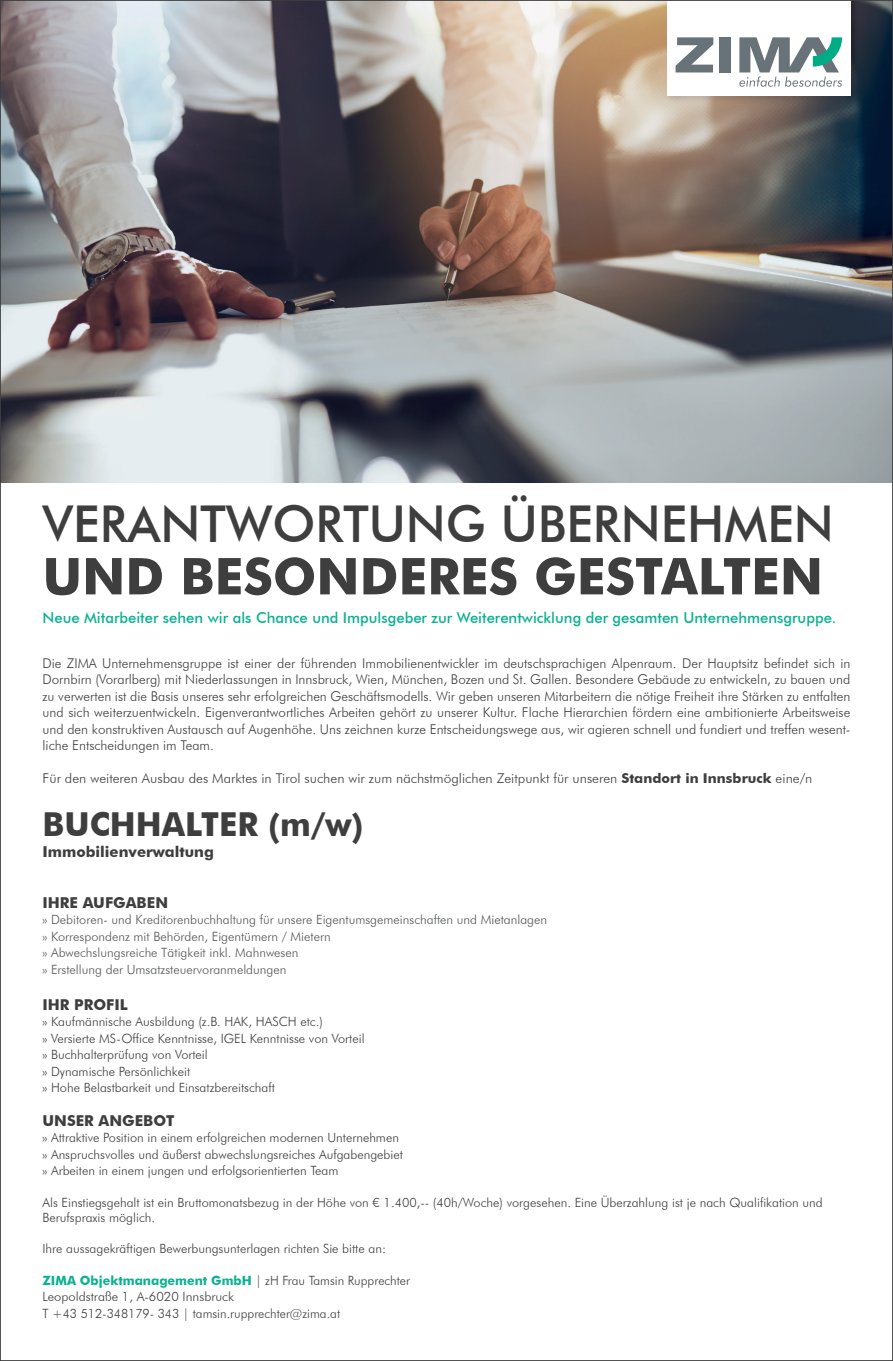
<style>
.page{position:relative;width:893px;height:1361px;background:#fff}
.page>*{position:absolute;margin:0;border:0;box-sizing:border-box;transform-origin:0 0}
.t1{font:500 50.7px "Futura BT";color:#3e3e3f}
.t2{font:700 50.7px "Futura BT";color:#3e3e3f}
.t3{font:700 33px "Futura BT";color:#3e3e3f}
.t4{font:500 15px "Futura BT";color:#0bb290}
.t5{font:700 15px "Futura BT";color:#3e3e3f}
.t6{font:300 13.5px/16.5px "Futura BT";color:#3e3e3f;text-align:justify}
.t7{font:300 12.75px/16.5px "Futura BT";color:#3e3e3f}
.t8{font:300 12.75px/16.5px "Futura BT";color:#545557}
.s1{font-weight:700}
.s2{font-weight:700;color:#0bb290}
</style>
<div class="page">
<img style="left:2px;top:2px;width:889px;height:480px">
<div style="left:664px;top:0;width:196px;height:104px;background:#231f20;opacity:.75"></div>
<div style="left:667px;top:0;width:183px;height:95px;background:#fff"></div>
<svg style="left:675px;top:37px;width:38px;height:35px"></svg>
<div style="left:719px;top:37px;width:12px;height:35px;background:#687379"></div>
<svg style="left:739px;top:37px;width:103px;height:50px"></svg>
<h1 class="t1" style="left:43px;top:493px;width:793px">VERANTWORTUNG ÜBERNEHMEN</h1>
<h1 class="t2" style="left:43px;top:545px;width:782px">UND BESONDERES GESTALTEN</h1>
<p class="t4" style="left:43px;top:608px;width:795px">Neue Mitarbeiter sehen wir als Chance und Impulsgeber zur Weiterentwicklung der gesamten Unternehmensgruppe.</p>
<p class="t6" style="left:43px;top:655px;width:809px">Die ZIMA Unternehmensgruppe ist einer der führenden Immobilienentwickler im deutschsprachigen Alpenraum. Der Hauptsitz befindet sich in Dornbirn (Vorarlberg) mit Niederlassungen in Innsbruck, Wien, München, Bozen und St. Gallen. Besondere Gebäude zu entwickeln, zu bauen und zu verwerten ist die Basis unseres sehr erfolgreichen Geschäftsmodells. Wir geben unseren Mitarbeitern die nötige Freiheit ihre Stärken zu entfalten und sich weiterzuentwickeln. Eigenverantwortliches Arbeiten gehört zu unserer Kultur. Flache Hierarchien fördern eine ambitionierte Arbeitsweise und den konstruktiven Austausch auf Augenhöhe. Uns zeichnen kurze Entscheidungswege aus, wir agieren schnell und fundiert und treffen wesent&shy;liche Entscheidungen im Team.</p>
<p class="t6" style="left:43px;top:770px;width:771px">Für den weiteren Ausbau des Marktes in Tirol suchen wir zum nächstmöglichen Zeitpunkt für unseren <span class="s1">Standort in Innsbruck</span> eine/n</p>
<h2 class="t3" style="left:43px;top:804px;width:322px">BUCHHALTER (m/w)</h2>
<p class="t5" style="left:43px;top:842px;width:173px">Immobilienverwaltung</p>
<p class="t5" style="left:43px;top:893px;width:127px">IHRE AUFGABEN</p>
<p class="t8" style="left:43px;top:911px;width:506px">» Debitoren- und Kreditorenbuchhaltung für unsere Eigentumsgemeinschaften und Mietanlagen » Korrespondenz mit Behörden, Eigentümern / Mietern<br>» Abwechslungsreiche Tätigkeit inkl. Mahnwesen<br>» Erstellung der Umsatzsteuervoranmeldungen</p>
<p class="t5" style="left:43px;top:995px;width:87px">IHR PROFIL</p>
<p class="t7" style="left:43px;top:1013px;width:324px">» Kaufmännische Ausbildung (z.B. HAK, HASCH etc.)<br>» Versierte MS-Office Kenntnisse, IGEL Kenntnisse von Vorteil » Buchhalterprüfung von Vorteil<br>» Dynamische Persönlichkeit<br>» Hohe Belastbarkeit und Einsatzbereitschaft</p>
<p class="t5" style="left:43px;top:1111px;width:133px">UNSER ANGEBOT</p>
<p class="t7" style="left:43px;top:1129px;width:362px">» Attraktive Position in einem erfolgreichen modernen Unternehmen » Anspruchsvolles und äußerst abwechslungsreiches Aufgabengebiet » Arbeiten in einem jungen und erfolgsorientierten Team</p>
<p class="t7" style="left:43px;top:1195px;width:782px;line-height:15.3px">Als Einstiegsgehalt ist ein Bruttomonatsbezug in der Höhe von € 1.400,-- (40h/Woche) vorgesehen. Eine Überzahlung ist je nach Qualifikation und<br>Berufspraxis möglich.</p>
<p class="t7" style="left:43px;top:1240px;width:345px">Ihre aussagekräftigen Bewerbungsunterlagen richten Sie bitte an:</p>
<p class="t7" style="left:43px;top:1272px;width:369px"><span class="s2">ZIMA Objektmanagement GmbH</span> | zH Frau Tamsin Rupprechter<br>Leopoldstraße 1, A-6020 Innsbruck<br>T +43 512-348179- 343 | tamsin.rupprechter@zima.at</p>
</div>
